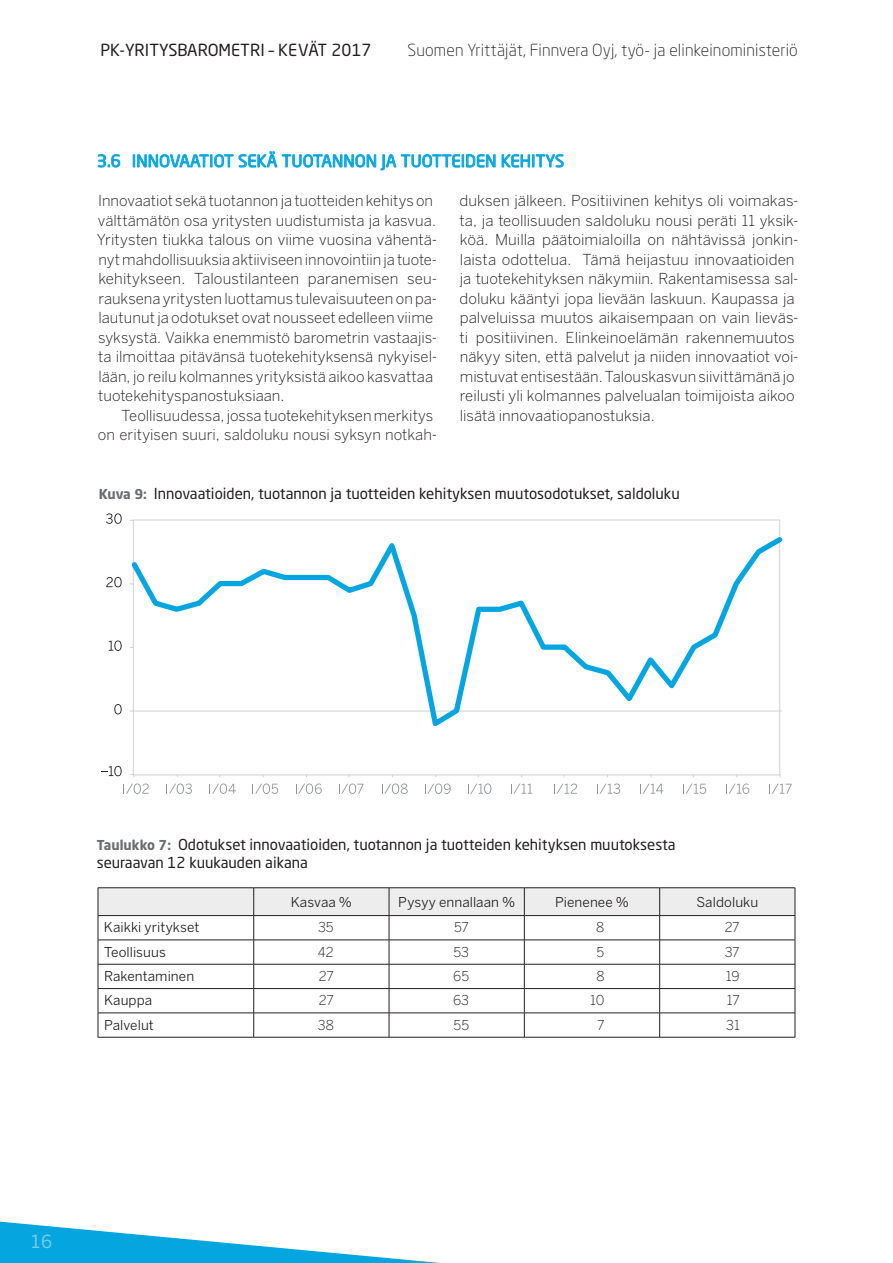
<style>
.page{position:relative;width:893px;height:1263px;background:#fff}
.page>*{position:absolute;margin:0;border:0;box-sizing:border-box;transform-origin:0 0}
.t1{font:18px "Benton Sans";color:#f2f3f4}
.t2{font:300 16.5px "Neo Sans Std";letter-spacing:.01em;color:#231f20}
.t3{font:16.5px "Neo Sans Std";letter-spacing:.01em;color:#05a6e0}
.t4{font:16.5px "Neo Sans Std";color:#231f20}
.t5{font:300 15px/19.5px "Benton Sans";color:#231f20}
.t6{font:15px/18px "Neo Sans Std";color:#231f20}
.t7{font:13.5px "Benton Sans";letter-spacing:.005em;color:#231f20}
.t8{font:300 13.5px "Benton Sans";color:#231f20}
.s1{font-weight:700;font-size:13.5px;color:#6c6d70}
</style>
<div class="page">
<svg style="left:0;top:1221px;width:440px;height:42px"></svg>
<hr style="left:98px;top:887px;width:156px;height:1px;background:#231f20">
<hr style="left:254px;top:887px;width:135px;height:1px;background:#231f20">
<hr style="left:389px;top:887px;width:135px;height:1px;background:#231f20">
<hr style="left:524px;top:887px;width:136px;height:1px;background:#231f20">
<hr style="left:660px;top:887px;width:135px;height:1px;background:#231f20">
<hr style="left:98px;top:1037px;width:156px;height:1px;background:#231f20">
<svg style="left:98px;top:888px;width:698px;height:149px"></svg>
<hr style="left:254px;top:1037px;width:135px;height:1px;background:#231f20">
<hr style="left:389px;top:1037px;width:135px;height:1px;background:#231f20">
<hr style="left:524px;top:1037px;width:136px;height:1px;background:#231f20">
<hr style="left:660px;top:1037px;width:135px;height:1px;background:#231f20">
<svg style="left:98px;top:154px;width:22px;height:13px"></svg>
<svg style="left:133px;top:154px;width:100px;height:14px"></svg>
<svg style="left:239px;top:151px;width:256px;height:19px"></svg>
<svg style="left:502px;top:154px;width:62px;height:14px"></svg>
<svg style="left:130px;top:532px;width:653px;height:200px"></svg>
<svg style="left:114px;top:704px;width:8px;height:10px"></svg>
<svg style="left:101px;top:766px;width:21px;height:10px"></svg>
<svg style="left:109px;top:640px;width:13px;height:11px"></svg>
<svg style="left:106px;top:577px;width:16px;height:10px"></svg>
<svg style="left:106px;top:513px;width:16px;height:11px"></svg>
<svg style="left:123px;top:783px;width:26px;height:11px"></svg>
<svg style="left:166px;top:783px;width:26px;height:11px"></svg>
<svg style="left:209px;top:783px;width:27px;height:11px"></svg>
<svg style="left:252px;top:783px;width:26px;height:11px"></svg>
<svg style="left:296px;top:783px;width:26px;height:11px"></svg>
<svg style="left:339px;top:783px;width:24px;height:11px"></svg>
<svg style="left:382px;top:783px;width:26px;height:11px"></svg>
<svg style="left:425px;top:783px;width:26px;height:11px"></svg>
<svg style="left:468px;top:783px;width:23px;height:11px"></svg>
<svg style="left:511px;top:784px;width:21px;height:10px"></svg>
<svg style="left:554px;top:783px;width:23px;height:11px"></svg>
<svg style="left:597px;top:783px;width:23px;height:11px"></svg>
<svg style="left:640px;top:784px;width:23px;height:10px"></svg>
<svg style="left:683px;top:784px;width:23px;height:10px"></svg>
<svg style="left:726px;top:783px;width:23px;height:11px"></svg>
<svg style="left:769px;top:784px;width:23px;height:10px"></svg>
<p class="t4" style="left:100px;top:40px;width:273px">PK-YRITYSBAROMETRI – KEVÄT 2017</p>
<p class="t2" style="left:407px;top:40px;width:392px">Suomen Yrittäjät, Finnvera Oyj, työ- ja elinkeinoministeriö</p>
<p class="t3" style="left:97px;top:151px;width:469px">3.6 INNOVAATIOT SEKÄ TUOTANNON JA TUOTTEIDEN KEHITYS</p>
<p class="t5" style="left:460px;top:191px;width:341px">duksen jälkeen. Positiivinen kehitys oli voimakas&shy;ta, ja teollisuuden saldoluku nousi peräti 11 yksik&shy;köä. Muilla päätoimialoilla on nähtävissä jonkin&shy;laista odottelua. Tämä heijastuu innovaatioiden ja tuotekehityksen näkymiin. Rakentamisessa sal&shy;doluku kääntyi jopa lievään laskuun. Kaupassa ja palveluissa muutos aikaisempaan on vain lieväs&shy;ti positiivinen. Elinkeinoelämän rakennemuutos näkyy siten, että palvelut ja niiden innovaatiot voi&shy;mistuvat entisestään. Talouskasvun siivittämänä jo reilusti yli kolmannes palvelualan toimijoista aikoo lisätä innovaatiopanostuksia.</p>
<p class="t5" style="left:97px;top:191px;width:342px">Innovaatiot sekä tuotannon ja tuotteiden kehitys on välttämätön osa yritysten uudistumista ja kasvua.<br>Yritysten tiukka talous on viime vuosina vähentä&shy;nyt mahdollisuuksia aktiiviseen innovointiin ja tuote&shy;kehitykseen. Taloustilanteen paranemisen seu&shy;rauksena yritysten luottamus tulevaisuuteen on pa&shy;lautunut ja odotukset ovat nousseet edelleen viime syksystä. Vaikka enemmistö barometrin vastaajis&shy;ta ilmoittaa pitävänsä tuotekehityksensä nykyisel&shy;lään, jo reilu kolmannes yrityksistä aikoo kasvattaa tuotekehityspanostuksiaan.</p>
<p class="t5" style="left:98px;top:405px;width:341px;text-align:right">Teollisuudessa, jossa tuotekehityksen merkitys<br>on erityisen suuri, saldoluku nousi syksyn notkah-</p>
<p class="t6" style="left:99px;top:484px;width:582px"><span class="s1">Kuva 9:</span> Innovaatioiden, tuotannon ja tuotteiden kehityksen muutosodotukset, saldoluku</p>
<p class="t6" style="left:97px;top:835px;width:580px"><span class="s1">Taulukko 7:</span> Odotukset innovaatioiden, tuotannon ja tuotteiden kehityksen muutoksesta seuraavan 12 kuukauden aikana</p>
<p class="t7" style="left:291px;top:894px;width:63px">Kasvaa %</p>
<p class="t7" style="left:398px;top:894px;width:118px">Pysyy ennallaan %</p>
<p class="t7" style="left:555px;top:894px;width:75px">Pienenee %</p>
<p class="t7" style="left:696px;top:894px;width:63px">Saldoluku</p>
<p class="t7" style="left:104px;top:919px;width:97px">Kaikki yritykset</p>
<p class="t8" style="left:318px;top:919px;width:17px">35</p>
<p class="t8" style="left:454px;top:919px;width:16px">57</p>
<p class="t8" style="left:596px;top:919px;width:10px">8</p>
<p class="t8" style="left:725px;top:919px;width:17px">27</p>
<p class="t7" style="left:104px;top:944px;width:63px">Teollisuus</p>
<p class="t8" style="left:318px;top:944px;width:17px">42</p>
<p class="t8" style="left:453px;top:944px;width:17px">53</p>
<p class="t8" style="left:597px;top:944px;width:9px">5</p>
<p class="t8" style="left:725px;top:944px;width:16px">37</p>
<p class="t7" style="left:104px;top:968px;width:92px">Rakentaminen</p>
<p class="t8" style="left:319px;top:968px;width:17px">27</p>
<p class="t8" style="left:453px;top:968px;width:17px">65</p>
<p class="t8" style="left:596px;top:968px;width:10px">8</p>
<p class="t8" style="left:726px;top:968px;width:15px">19</p>
<p class="t7" style="left:104px;top:992px;width:50px">Kauppa</p>
<p class="t8" style="left:319px;top:992px;width:17px">27</p>
<p class="t8" style="left:453px;top:992px;width:17px">63</p>
<p class="t8" style="left:590px;top:992px;width:16px">10</p>
<p class="t8" style="left:727px;top:992px;width:14px">17</p>
<p class="t7" style="left:104px;top:1017px;width:51px">Palvelut</p>
<p class="t8" style="left:318px;top:1017px;width:17px">38</p>
<p class="t8" style="left:454px;top:1017px;width:17px">55</p>
<p class="t8" style="left:597px;top:1017px;width:9px">7</p>
<p class="t8" style="left:726px;top:1017px;width:15px">31</p>
<p class="t1" style="left:29px;top:1231px;width:25px">16</p>
</div>
